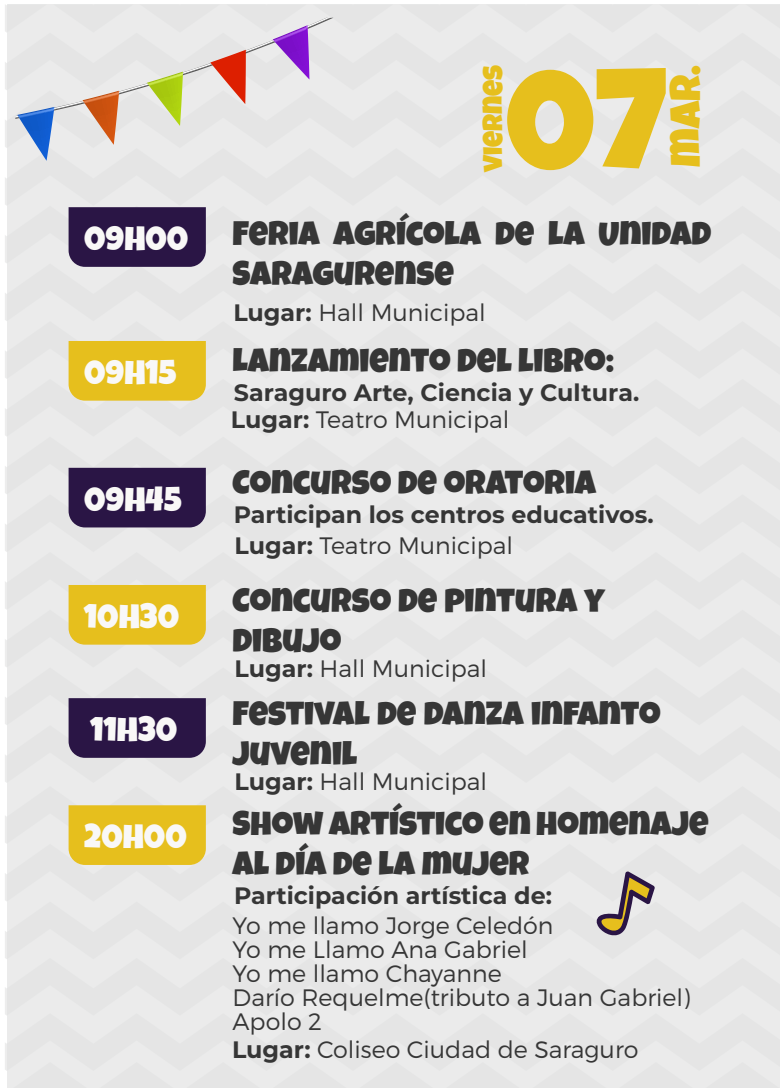
<style>
.page{position:relative;width:780px;height:1088px;background:#fff}
.page>*{position:absolute;margin:0;border:0;box-sizing:border-box;transform-origin:0 0}
.t1{font:142.5px "Luckiest Guy";color:#e6bf1d}
.t2{font:43.12px "Luckiest Guy";color:#e6bf1d}
.t3{font:33.75px/40.6px "Luckiest Guy";color:#363636}
.t4{font:33.75px "Luckiest Guy";color:#f9f8f7}
.t5{font:27.88px "Luckiest Guy";color:#e6bf1d}
.t6{font:300 23.75px/24px "Montserrat";color:#363636}
.t7{font:700 23.75px "Montserrat";color:#363636}
.s1{font-weight:700}
</style>
<div class="page">
<div style="left:659px;top:4px;width:80px;height:29px;background:#e7e8e8"></div>
<div style="left:486px;top:4px;width:80px;height:29px;background:#e7e8e8"></div>
<div style="left:572px;top:4px;width:80px;height:29px;background:#e7e8e8"></div>
<svg style="left:745px;top:4px;width:35px;height:29px"></svg>
<div style="left:479px;top:33px;width:301px;height:57px;background:#eaeaea"></div>
<div style="left:479px;top:90px;width:301px;height:58px;background:#ebebeb"></div>
<div style="left:5px;top:148px;width:775px;height:58px;background:#e6e6e6"></div>
<div style="left:5px;top:206px;width:775px;height:57px;background:#eaeaea"></div>
<div style="left:5px;top:263px;width:775px;height:58px;background:#eaeaea"></div>
<div style="left:5px;top:321px;width:775px;height:58px;background:#ebebeb"></div>
<div style="left:5px;top:379px;width:775px;height:58px;background:#eaeaea"></div>
<div style="left:5px;top:437px;width:775px;height:57px;background:#ebebeb"></div>
<div style="left:5px;top:494px;width:775px;height:58px;background:#ebebeb"></div>
<div style="left:5px;top:552px;width:775px;height:58px;background:#ebebeb"></div>
<div style="left:5px;top:610px;width:775px;height:57px;background:#eaeaea"></div>
<div style="left:5px;top:667px;width:775px;height:58px;background:#ebebeb"></div>
<div style="left:5px;top:725px;width:775px;height:58px;background:#ebebeb"></div>
<div style="left:5px;top:786px;width:775px;height:58px;background:#ebebeb"></div>
<div style="left:5px;top:844px;width:775px;height:57px;background:#e9e9e9"></div>
<div style="left:5px;top:901px;width:775px;height:57px;background:#ebebeb"></div>
<div style="left:5px;top:958px;width:775px;height:55px;background:#e9e9e9"></div>
<div style="left:5px;top:1013px;width:775px;height:58px;background:#e5e5e5"></div>
<div style="left:702px;top:1062px;width:78px;height:26px;background:#e8e8e8"></div>
<div style="left:616px;top:1062px;width:80px;height:26px;background:#e9e9e9"></div>
<div style="left:529px;top:1062px;width:80px;height:26px;background:#e9e9e9"></div>
<div style="left:10px;top:1062px;width:80px;height:26px;background:#e9e9e9"></div>
<div style="left:443px;top:1062px;width:80px;height:26px;background:#e9e9e9"></div>
<div style="left:183px;top:1062px;width:80px;height:26px;background:#e9e9e9"></div>
<div style="left:96px;top:1062px;width:81px;height:26px;background:#e9e9e9"></div>
<div style="left:270px;top:1062px;width:80px;height:26px;background:#e9e9e9"></div>
<div style="left:356px;top:1062px;width:80px;height:26px;background:#e9e9e9"></div>
<div style="left:69px;top:207px;width:137px;height:60px;background:#2a1545"></div>
<div style="left:69px;top:341px;width:137px;height:60px;background:#e6bf1d"></div>
<svg style="left:577px;top:871px;width:78px;height:75px"></svg>
<div style="left:69px;top:468px;width:137px;height:59px;background:#2a1545"></div>
<div style="left:69px;top:585px;width:137px;height:60px;background:#e6bf1d"></div>
<div style="left:69px;top:698px;width:137px;height:60px;background:#2a1545"></div>
<div style="left:69px;top:805px;width:137px;height:60px;background:#e6bf1d"></div>
<svg style="left:5px;top:4px;width:474px;height:157px"></svg>
<h3 class="t4" style="left:84px;top:217px;width:106px">09H00</h3>
<h3 class="t4" style="left:84px;top:350px;width:94px">09H15</h3>
<h3 class="t4" style="left:84px;top:477px;width:99px">09H45</h3>
<h3 class="t4" style="left:84px;top:594px;width:96px">10H30</h3>
<h3 class="t4" style="left:90px;top:708px;width:88px">11H30</h3>
<h3 class="t4" style="left:84px;top:815px;width:104px">20H00</h3>
<p class="t5" style="left:474px;top:172px;width:109px;rotate:-90deg">VIERNES</p>
<h1 class="t1" style="left:505px;top:27px;width:164px">07</h1>
<h2 class="t2" style="left:657px;top:167px;width:103px;rotate:-90deg">MAR.</h2>
<h3 class="t3" style="left:232px;top:213px;width:480px">FERIA AGRÍCOLA DE LA UNIDAD<br>SARAGURENSE</h3>
<p class="t6" style="left:233px;top:300px;width:254px"><span class="s1">Lugar:</span> Hall Municipal</p>
<h3 class="t3" style="left:232px;top:340px;width:383px">LANZAMIENTO DEL LIBRO:</h3>
<p class="t7" style="left:234px;top:375px;width:407px">Saraguro Arte, Ciencia y Cultura.</p>
<p class="t6" style="left:231px;top:408px;width:280px"><span class="s1">Lugar:</span> Teatro Municipal</p>
<h3 class="t3" style="left:232px;top:463px;width:365px">CONCURSO DE ORATORIA</h3>
<p class="t7" style="left:234px;top:498px;width:421px">Participan los centros educativos.</p>
<p class="t6" style="left:234px;top:533px;width:280px"><span class="s1">Lugar:</span> Teatro Municipal</p>
<h3 class="t3" style="left:232px;top:580px;width:374px">CONCURSO DE PINTURA Y<br>DIBUJO</h3>
<p class="t6" style="left:234px;top:656px;width:254px"><span class="s1">Lugar:</span> Hall Municipal</p>
<h3 class="t3" style="left:232px;top:693px;width:429px">FESTIVAL DE DANZA INFANTO<br>JUVENIL</h3>
<p class="t6" style="left:234px;top:769px;width:254px"><span class="s1">Lugar:</span> Hall Municipal</p>
<h3 class="t3" style="left:232px;top:803px;width:477px">SHOW ARTÍSTICO EN HOMENAJE<br>AL DÍA DE LA MUJER</h3>
<p class="t7" style="left:234px;top:878px;width:319px">Participación artística de:</p>
<p class="t6" style="left:232px;top:913px;width:459px">Yo me llamo Jorge Celedón<br>Yo me Llamo Ana Gabriel<br>Yo me llamo Chayanne<br>Darío Requelme(tributo a Juan Gabriel)<br>Apolo 2</p>
<p class="t6" style="left:232px;top:1037px;width:408px"><span class="s1">Lugar:</span> Coliseo Ciudad de Saraguro</p>
</div>
